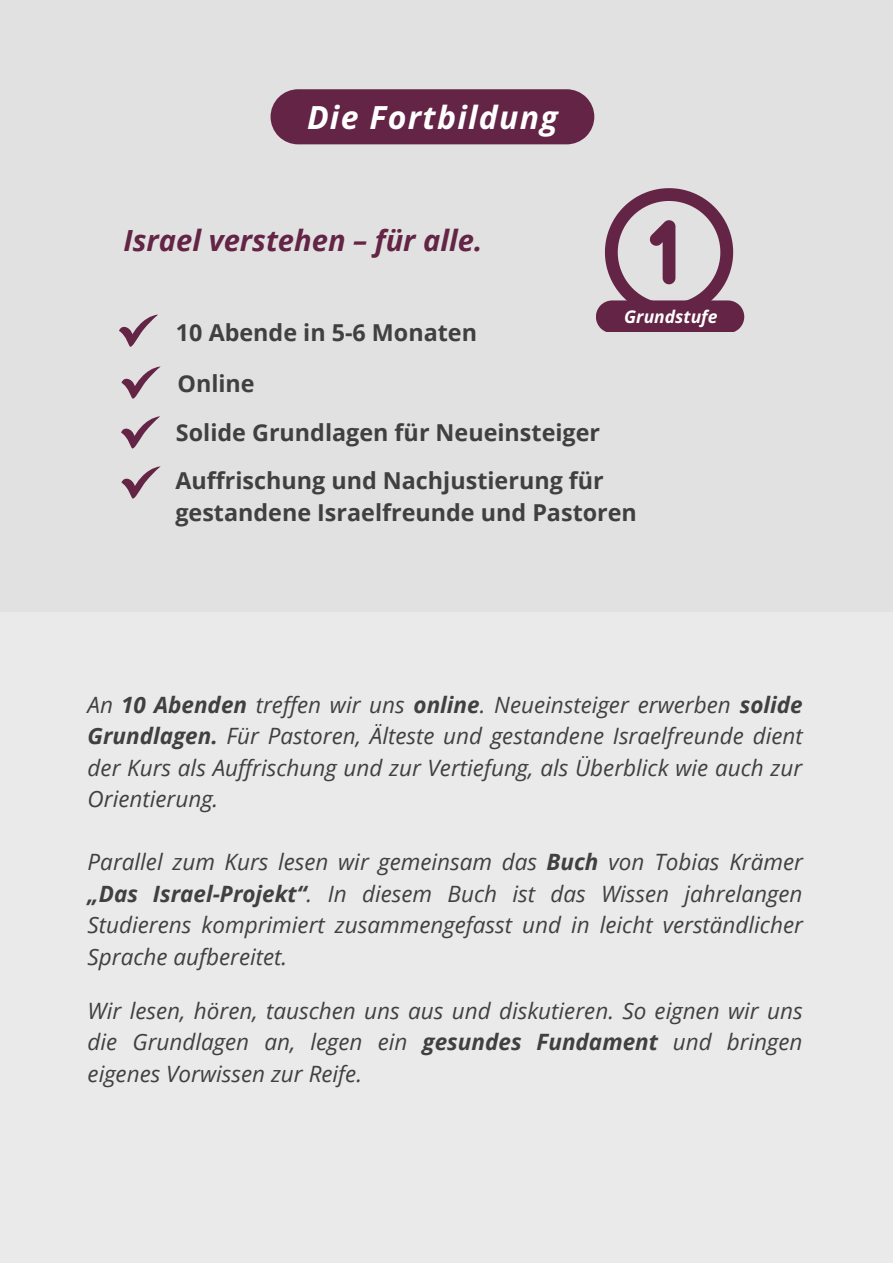
<style>
.page{position:relative;width:893px;height:1264px;background:#fff}
.page>*{position:absolute;margin:0;border:0;box-sizing:border-box;transform-origin:0 0}
.t1{font:italic 700 31.95px "Open Sans Hebrew";letter-spacing:.04em;color:#fff}
.t2{font:italic 700 29.1px "Open Sans";color:#632445}
.t3{font:700 23.25px/49.2px "Open Sans";color:#414040}
.t4{font:italic 22.5px/31.5px "Open Sans";color:#414040;text-align:justify}
.t5{font:italic 700 17.55px "Open Sans Hebrew";color:#fff}
.s1{font-weight:700}
</style>
<div class="page">
<div style="left:0;top:0;width:892px;height:1262px;background:#ebeaea"></div>
<div style="left:0;top:0;width:892px;height:611px;background:#e1e1e1"></div>
<svg style="left:596px;top:188px;width:148px;height:144px"></svg>
<div style="left:270px;top:89px;width:324px;height:55px;background:#632445"></div>
<svg style="left:119px;top:314px;width:39px;height:33px"></svg>
<svg style="left:121px;top:366px;width:40px;height:33px"></svg>
<svg style="left:121px;top:416px;width:39px;height:33px"></svg>
<svg style="left:121px;top:466px;width:40px;height:33px"></svg>
<h1 class="t1" style="left:307px;top:95px;width:252px">Die Fortbildung</h1>
<p class="t2" style="left:123px;top:220px;width:360px">Israel verstehen – für alle.</p>
<p class="t5" style="left:624px;top:304px;width:95px">Grundstufe</p>
<p class="t3" style="left:175px;top:308px;width:430px">10 Abende in 5-6 Monaten<br>Online<br>Solide Grundlagen für Neueinsteiger<br>Auffrischung und Nachjustierung für</p>
<p class="t3" style="left:175px;top:487px;width:463px">gestandene Israelfreunde und Pastoren</p>
<p class="t4" style="left:88px;top:688px;width:716px">An <span class="s1">10 Abenden</span> treffen wir uns <span class="s1">online</span>. Neueinsteiger erwerben <span class="s1">solide Grundlagen.</span> Für Pastoren, Älteste und gestandene Israelfreunde dient der Kurs als Auffrischung und zur Vertiefung, als Überblick wie auch zur Orientierung.</p>
<p class="t4" style="left:88px;top:845px;width:716px">Parallel zum Kurs lesen wir gemeinsam das <span class="s1">Buch</span> von Tobias Krämer <span class="s1">„Das Israel-Projekt“</span>. In diesem Buch ist das Wissen jahrelangen Studierens komprimiert zusammengefasst und in leicht verständlicher Sprache aufbereitet.</p>
<p class="t4" style="left:88px;top:994px;width:716px">Wir lesen, hören, tauschen uns aus und diskutieren. So eignen wir uns die Grundlagen an, legen ein <span class="s1">gesundes Fundament</span> und bringen eigenes Vorwissen zur Reife.</p>
</div>
